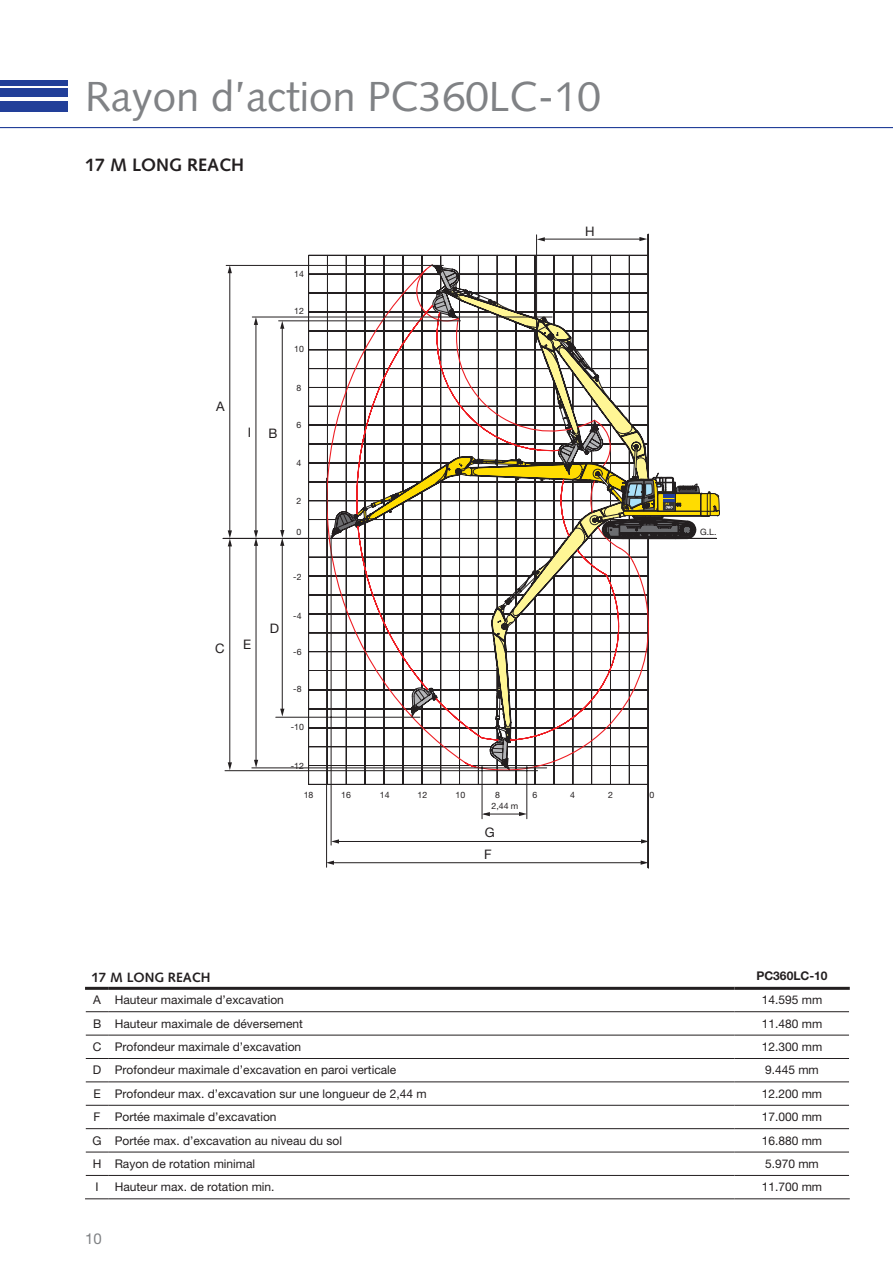
<style>
.page{position:relative;width:893px;height:1263px;background:#fff}
.page>*{position:absolute;margin:0;border:0;box-sizing:border-box;transform-origin:0 0}
.t1{font:42px "Syntax LTCE";color:#808285}
.t2{font:700 18px "Syntax LTCE";color:#231f20}
.t3{font:15px "Helvetica Neue LT Pro";color:#808285}
.t4{font:700 13.5px "Syntax LTCE";color:#231f20}
.t5{font:13.05px/22px "Helvetica Neue LT Pro";color:#231f20}
.t6{font:12px "Helvetica Neue LT Pro";color:#231f20}
.t7{font:700 12px "Helvetica Neue LT Pro";color:#231f20}
.t8{font:8.7px "Helvetica Neue LT Pro";color:#231f20}
</style>
<div class="page">
<hr style="left:0;top:127px;width:893px;height:1px;background:#223f99">
<div style="left:0;top:101px;width:68px;height:10px;background:#223f99"></div>
<div style="left:0;top:89px;width:68px;height:8px;background:#223f99"></div>
<div style="left:0;top:80px;width:68px;height:5px;background:#223f99"></div>
<svg style="left:223px;top:234px;width:497px;height:634px"></svg>
<hr style="left:735px;top:987px;width:115px;height:3px;background:#231f20">
<svg style="left:86px;top:1011px;width:23px;height:1px"></svg>
<hr style="left:109px;top:1011px;width:626px;height:1px;background:#231f20">
<hr style="left:735px;top:1011px;width:114px;height:1px;background:#231f20">
<svg style="left:86px;top:1035px;width:23px;height:1px"></svg>
<hr style="left:109px;top:1035px;width:626px;height:1px;background:#231f20">
<hr style="left:735px;top:1035px;width:114px;height:1px;background:#231f20">
<svg style="left:86px;top:1058px;width:23px;height:1px"></svg>
<hr style="left:109px;top:1058px;width:626px;height:1px;background:#231f20">
<hr style="left:735px;top:1058px;width:114px;height:1px;background:#231f20">
<svg style="left:86px;top:1081px;width:23px;height:1px"></svg>
<hr style="left:109px;top:1081px;width:626px;height:1px;background:#231f20">
<hr style="left:735px;top:1081px;width:114px;height:1px;background:#231f20">
<svg style="left:86px;top:1105px;width:23px;height:1px"></svg>
<hr style="left:109px;top:1105px;width:626px;height:1px;background:#231f20">
<hr style="left:735px;top:1105px;width:114px;height:1px;background:#231f20">
<svg style="left:86px;top:1128px;width:23px;height:1px"></svg>
<hr style="left:109px;top:1128px;width:626px;height:1px;background:#231f20">
<hr style="left:735px;top:1128px;width:114px;height:1px;background:#231f20">
<svg style="left:86px;top:1152px;width:23px;height:1px"></svg>
<hr style="left:109px;top:1152px;width:626px;height:1px;background:#231f20">
<hr style="left:735px;top:1152px;width:114px;height:1px;background:#231f20">
<svg style="left:86px;top:1175px;width:23px;height:1px"></svg>
<hr style="left:109px;top:1175px;width:626px;height:1px;background:#231f20">
<hr style="left:735px;top:1175px;width:114px;height:1px;background:#231f20">
<svg style="left:85px;top:1198px;width:24px;height:1px"></svg>
<hr style="left:109px;top:1198px;width:626px;height:1px;background:#231f20">
<hr style="left:735px;top:1198px;width:115px;height:1px;background:#231f20">
<hr style="left:85px;top:987px;width:24px;height:3px;background:#231f20">
<hr style="left:109px;top:987px;width:626px;height:3px;background:#231f20">
<h1 class="t1" style="left:85px;top:72px;width:517px">Rayon d’action PC360LC-10</h1>
<h2 class="t2" style="left:85px;top:154px;width:160px">17 M LONG REACH</h2>
<p class="t5" style="left:216px;top:395px;width:10px">A</p>
<p class="t5" style="left:215px;top:637px;width:11px">C</p>
<p class="t5" style="left:248px;top:421px;width:5px">I</p>
<p class="t5" style="left:243px;top:633px;width:10px">E</p>
<p class="t5" style="left:268px;top:422px;width:10px">B</p>
<p class="t8" style="left:294px;top:269px;width:11px">14</p>
<p class="t8" style="left:294px;top:305px;width:11px">12</p>
<p class="t8" style="left:294px;top:344px;width:11px">10</p>
<p class="t8" style="left:297px;top:382px;width:6px">8</p>
<p class="t8" style="left:297px;top:419px;width:6px">6</p>
<p class="t8" style="left:297px;top:457px;width:6px">4</p>
<p class="t8" style="left:297px;top:495px;width:6px">2</p>
<p class="t8" style="left:297px;top:526px;width:6px">0</p>
<p class="t5" style="left:585px;top:220px;width:11px">H</p>
<p class="t8" style="left:293px;top:571px;width:10px">-2</p>
<p class="t5" style="left:270px;top:617px;width:11px">D</p>
<p class="t8" style="left:293px;top:610px;width:10px">-4</p>
<p class="t8" style="left:293px;top:647px;width:10px">-6</p>
<p class="t8" style="left:293px;top:684px;width:10px">-8</p>
<p class="t8" style="left:291px;top:721px;width:15px">-10</p>
<p class="t8" style="left:291px;top:760px;width:15px">-12</p>
<p class="t8" style="left:304px;top:790px;width:11px">18</p>
<p class="t8" style="left:341px;top:790px;width:11px">16</p>
<p class="t8" style="left:380px;top:790px;width:11px">14</p>
<p class="t8" style="left:418px;top:790px;width:11px">12</p>
<p class="t8" style="left:456px;top:790px;width:11px">10</p>
<p class="t8" style="left:495px;top:790px;width:6px">8</p>
<p class="t8" style="left:533px;top:790px;width:6px">6</p>
<p class="t8" style="left:570px;top:790px;width:6px">4</p>
<p class="t8" style="left:608px;top:790px;width:6px">2</p>
<p class="t8" style="left:649px;top:790px;width:6px">0</p>
<p class="t8" style="left:491px;top:801px;width:28px">2,44 m</p>
<p class="t5" style="left:484px;top:821px;width:12px">G<br>F</p>
<p class="t8" style="left:700px;top:527px;width:18px">G.L.</p>
<p class="t4" style="left:91px;top:969px;width:121px">17 M LONG REACH</p>
<p class="t7" style="left:756px;top:968px;width:73px">PC360LC-10</p>
<p class="t6" style="left:93px;top:993px;width:192px">A Hauteur maximale d’excavation</p>
<p class="t6" style="left:762px;top:993px;width:62px">14.595 mm</p>
<p class="t6" style="left:93px;top:1016px;width:211px">B Hauteur maximale de déversement</p>
<p class="t6" style="left:762px;top:1016px;width:62px">11.480 mm</p>
<p class="t6" style="left:93px;top:1039px;width:210px">C Profondeur maximale d’excavation</p>
<p class="t6" style="left:762px;top:1039px;width:62px">12.300 mm</p>
<p class="t6" style="left:93px;top:1063px;width:305px">D Profondeur maximale d’excavation en paroi verticale</p>
<p class="t6" style="left:765px;top:1063px;width:55px">9.445 mm</p>
<p class="t6" style="left:93px;top:1086px;width:335px">E Profondeur max. d’excavation sur une longueur de 2,44 m</p>
<p class="t6" style="left:762px;top:1086px;width:62px">12.200 mm</p>
<p class="t6" style="left:94px;top:1109px;width:184px">F Portée maximale d’excavation</p>
<p class="t6" style="left:762px;top:1109px;width:62px">17.000 mm</p>
<p class="t6" style="left:93px;top:1133px;width:251px">G Portée max. d’excavation au niveau du sol</p>
<p class="t6" style="left:762px;top:1133px;width:62px">16.880 mm</p>
<p class="t6" style="left:93px;top:1156px;width:164px">H Rayon de rotation minimal</p>
<p class="t6" style="left:765px;top:1156px;width:55px">5.970 mm</p>
<p class="t6" style="left:96px;top:1180px;width:5px">I</p>
<p class="t6" style="left:115px;top:1180px;width:161px">Hauteur max. de rotation min.</p>
<p class="t6" style="left:762px;top:1180px;width:62px">11.700 mm</p>
<p class="t3" style="left:85px;top:1229px;width:18px">10</p>
</div>
